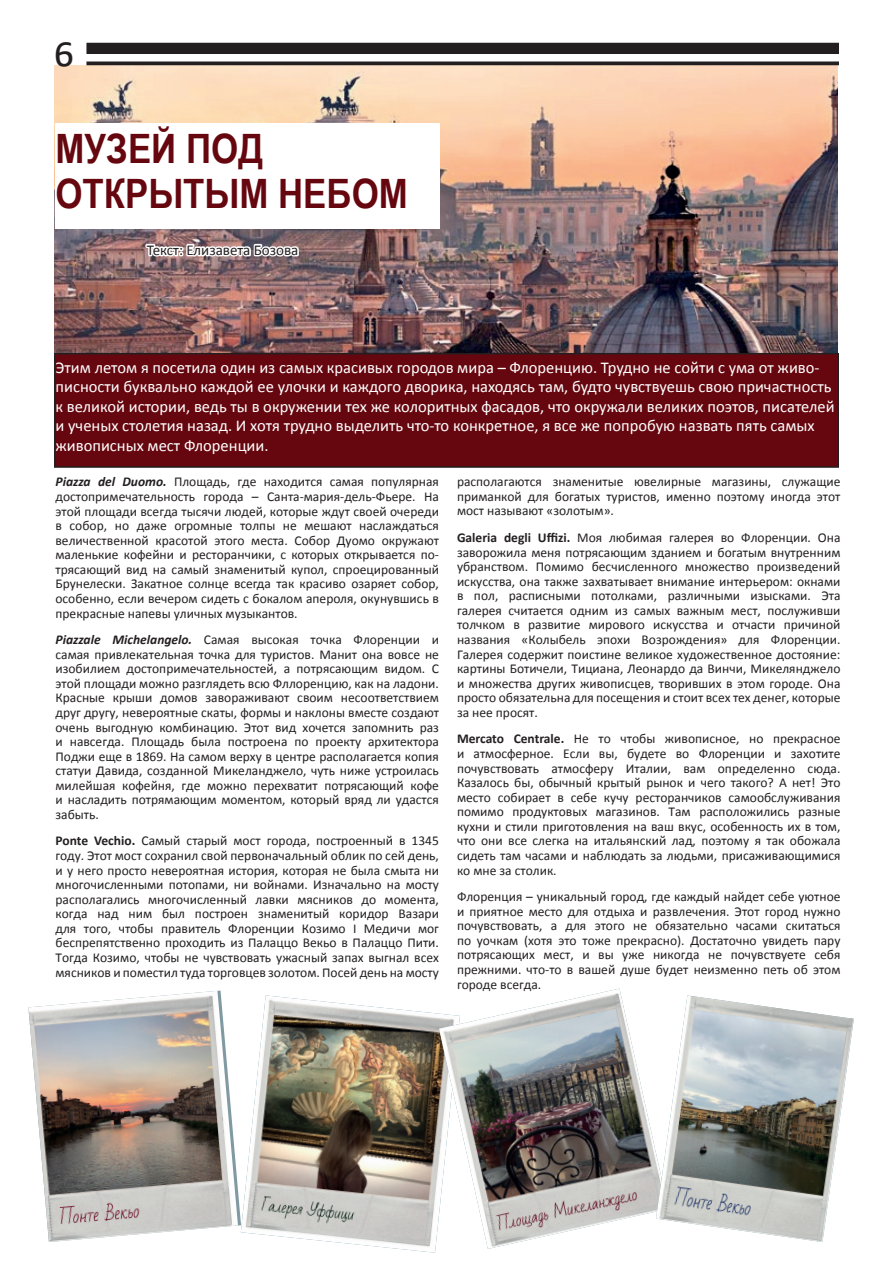
<style>
.page{position:relative;width:893px;height:1263px;background:#fff}
.page>*{position:absolute;margin:0;border:0;box-sizing:border-box;transform-origin:0 0}
.t1{font:45px "Calibri";color:#231f20}
.t2{font:700 40.5px/45px "Arial Narrow";color:#66070f;scale:1.05 1}
.t3{font:16.5px/19.5px "Calibri";color:#fff}
.t4{font:15px "Calibri";color:#231f20}
.t5{font:13.5px/14.5px "Calibri";color:#231f20;text-align:justify}
.s1{font-weight:700;font-style:italic}
.s2{font-weight:700}
</style>
<div class="page">
<img style="left:54px;top:65px;width:783px;height:288px">
<div style="left:86px;top:43px;width:753px;height:11px;background:#231f20"></div>
<svg style="left:86px;top:61px;width:753px;height:4px;background:#3e3a3b"></svg>
<div style="left:56px;top:123px;width:384px;height:106px;background:#fff"></div>
<div style="left:55px;top:354px;width:783px;height:113px;background:#66070f"></div>
<div style="left:54px;top:353px;width:785px;height:115px;border:2px solid #231f20"></div>
<svg style="left:144px;top:239px;width:156px;height:30px"></svg>
<img style="left:28px;top:991px;width:210px;height:251px">
<img style="left:241px;top:995px;width:198px;height:258px">
<img style="left:439px;top:988px;width:217px;height:261px">
<img style="left:656px;top:995px;width:198px;height:247px">
<h1 class="t1" style="left:54px;top:23px;width:22px">6</h1>
<h2 class="t2" style="left:56px;top:125px;width:337px">МУЗЕЙ ПОД<br>ОТКРЫТЫМ НЕБОМ</h2>
<p class="t4" style="left:147px;top:240px;width:153px">Текст: Елизавета Бозова</p>
<p class="t3" style="left:56px;top:358px;width:781px">Этим летом я посетила один из самых красивых городов мира – Флоренцию. Трудно не сойти с ума от живо&shy;писности буквально каждой ее улочки и каждого дворика, находясь там, будто чувствуешь свою причастность к великой истории, ведь ты в окружении тех же колоритных фасадов, что окружали великих поэтов, писателей и ученых столетия назад. И хотя трудно выделить что-то конкретное, я все же попробую назвать пять самых живописных мест Флоренции.</p>
<p class="t5" style="left:56px;top:475px;width:385px"><span class="s1">Piazza del Duomo.</span> Площадь, где находится самая популярная достопримечательность города – Санта-мария-дель-Фьере. На этой площади всегда тысячи людей, которые ждут своей очереди в собор, но даже огромные толпы не мешают наслаждаться величественной красотой этого места. Собор Дуомо окружают маленькие кофейни и ресторанчики, с которых открывается по&shy;трясающий вид на самый знаменитый купол, спроецированный Брунелески. Закатное солнце всегда так красиво озаряет собор, особенно, если вечером сидеть с бокалом апероля, окунувшись в прекрасные напевы уличных музыкантов.</p>
<p class="t5" style="left:56px;top:632px;width:385px"><span class="s1">Piazzale Michelangelo.</span> Самая высокая точка Флоренции и самая привлекательная точка для туристов. Манит она вовсе не изобилием достопримечательностей, а потрясающим видом. С этой площади можно разглядеть всю Фллоренцию, как на ладони.<br>Красные крыши домов завораживают своим несоответствием друг другу, невероятные скаты, формы и наклоны вместе создают очень выгодную комбинацию. Этот вид хочется запомнить раз и навсегда. Площадь была построена по проекту архитектора Поджи еще в 1869. На самом верху в центре располагается копия статуи Давида, созданной Микеланджело, чуть ниже устроилась милейшая кофейня, где можно перехватит потрясающий кофе и насладить потрямающим моментом, который вряд ли удастся забыть.</p>
<p class="t5" style="left:56px;top:834px;width:385px"><span class="s2">Ponte Vechio.</span> Самый старый мост города, построенный в 1345 году. Этот мост сохранил свой первоначальный облик по сей день, и у него просто невероятная история, которая не была смыта ни многочисленными потопами, ни войнами. Изначально на мосту располагались многочисленный лавки мясников до момента, когда над ним был построен знаменитый коридор Вазари для того, чтобы правитель Флоренции Козимо I Медичи мог беспрепятственно проходить из Палаццо Векьо в Палаццо Пити.<br>Тогда Козимо, чтобы не чувствовать ужасный запах выгнал всех мясников и поместил туда торговцев золотом. Посей день на мосту</p>
<p class="t5" style="left:457px;top:475px;width:385px">располагаются знаменитые ювелирные магазины, служащие приманкой для богатых туристов, именно поэтому иногда этот мост называют «золотым».</p>
<p class="t5" style="left:457px;top:530px;width:385px"><span class="s2">Galeria degli Uffizi.</span> Моя любимая галерея во Флоренции. Она заворожила меня потрясающим зданием и богатым внутренним убранством. Помимо бесчисленного множество произведений искусства, она также захватывает внимание интерьером: окнами в пол, расписными потолками, различными изысками. Эта галерея считается одним из самых важным мест, послуживши толчком в развитие мирового искусства и отчасти причиной названия «Колыбель эпохи Возрождения» для Флоренции.<br>Галерея содержит поистине великое художественное достояние: картины Ботичели, Тициана, Леонардо да Винчи, Микелянджело и множества других живописцев, творивших в этом городе. Она просто обязательна для посещения и стоит всех тех денег, которые за нее просят.</p>
<p class="t5" style="left:457px;top:732px;width:385px"><span class="s2">Mercato Centrale.</span> Не то чтобы живописное, но прекрасное и атмосферное. Если вы, будете во Флоренции и захотите почувствовать атмосферу Италии, вам определенно сюда.<br>Казалось бы, обычный крытый рынок и чего такого? А нет! Это место собирает в себе кучу ресторанчиков самообслуживания помимо продуктовых магазинов. Там расположились разные кухни и стили приготовления на ваш вкус, особенность их в том, что они все слегка на итальянский лад, поэтому я так обожала сидеть там часами и наблюдать за людьми, присаживающимися ко мне за столик.</p>
<p class="t5" style="left:457px;top:889px;width:385px">Флоренция – уникальный город, где каждый найдет себе уютное и приятное место для отдыха и развлечения. Этот город нужно почувствовать, а для этого не обязательно часами скитаться по уочкам (хотя это тоже прекрасно). Достаточно увидеть пару потрясающих мест, и вы уже никогда не почувствуете себя прежними. что-то в вашей душе будет неизменно петь об этом городе всегда.</p>
</div>
